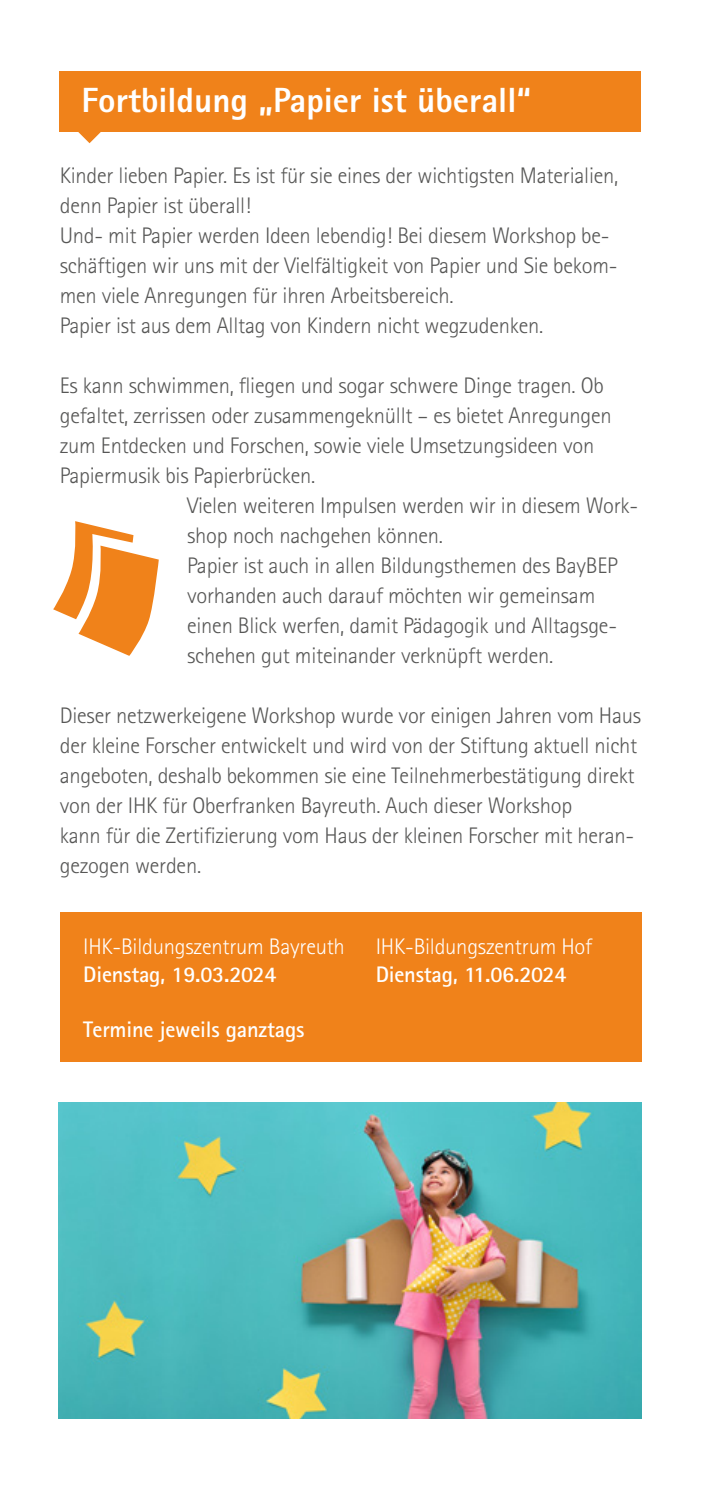
<style>
.page{position:relative;width:702px;height:1489px;background:#fff}
.page>*{position:absolute;margin:0;border:0;box-sizing:border-box;transform-origin:0 0}
.Balkenhead{font:800 35px "Rotis Sans Serif Std";color:#fff}
.Fließtext{font:300 22.5px/30px "Rotis Sans Serif Std";letter-spacing:-.01em;color:#575756}
.Fließtext-2{font:300 22.5px/27.5px "Rotis Sans Serif Std";letter-spacing:-.01em;color:#fff}
.Fließtext-3{font:700 22.5px "Rotis Sans Serif Std";letter-spacing:-.01em;color:#fff}
.s1{font-weight:700}
</style>
<div class="page">
<div style="left:60px;top:911px;width:581px;height:150px;background:#f0821a"></div>
<div style="left:60px;top:71px;width:581px;height:60px;background:#f0821a"></div>
<svg style="left:77px;top:131px;width:25px;height:12px"></svg>
<img style="left:59px;top:1102px;width:582px;height:315px">
<svg style="left:53px;top:521px;width:106px;height:135px"></svg>
<p class="Balkenhead" style="left:81px;top:78px;width:451px">Fortbildung „Papier ist überall“</p>
<p class="Fließtext" style="left:60px;top:161px;width:560px">Kinder lieben Papier. Es ist für sie eines der wichtigsten Materialien, denn Papier ist überall!</p>
<p class="Fließtext" style="left:60px;top:221px;width:559px">Und- mit Papier werden Ideen lebendig! Bei diesem Workshop be&shy;schäftigen wir uns mit der Vielfältigkeit von Papier und Sie bekom&shy;men viele Anregungen für ihren Arbeitsbereich.</p>
<p class="Fließtext" style="left:60px;top:311px;width:485px">Papier ist aus dem Alltag von Kindern nicht wegzudenken.</p>
<p class="Fließtext" style="left:60px;top:371px;width:553px">Es kann schwimmen, fliegen und sogar schwere Dinge tragen. Ob gefaltet, zerrissen oder zusammengeknüllt – es bietet Anregungen zum Entdecken und Forschen, sowie viele Umsetzungsideen von Papiermusik bis Papierbrücken.</p>
<p class="Fließtext" style="left:187px;top:491px;width:452px">Vielen weiteren Impulsen werden wir in diesem Work&shy;shop noch nachgehen können.</p>
<p class="Fließtext" style="left:187px;top:551px;width:432px">Papier ist auch in allen Bildungsthemen des BayBEP vorhanden auch darauf möchten wir gemeinsam einen Blick werfen, damit Pädagogik und Alltagsge&shy;schehen gut miteinander verknüpft werden.</p>
<p class="Fließtext" style="left:60px;top:701px;width:583px">Dieser netzwerkeigene Workshop wurde vor einigen Jahren vom Haus der kleine Forscher entwickelt und wird von der Stiftung aktuell nicht angeboten, deshalb bekommen sie eine Teilnehmerbestätigung direkt von der IHK für Oberfranken Bayreuth. Auch dieser Workshop</p>
<p class="Fließtext" style="left:60px;top:821px;width:576px">kann für die Zertifizierung vom Haus der kleinen Forscher mit heran&shy;gezogen werden.</p>
<p class="Fließtext-2" style="left:83px;top:933px;width:263px">IHK-Bildungszentrum Bayreuth</p>
<p class="Fließtext-3" style="left:83px;top:959px;width:195px">Dienstag, 19.03.2024</p>
<p class="Fließtext-3" style="left:83px;top:1014px;width:222px">Termine jeweils ganztags</p>
<p class="Fließtext-2" style="left:376px;top:933px;width:218px">IHK-Bildungszentrum Hof<br><span class="s1">Dienstag, 11.06.2024</span></p>
</div>
